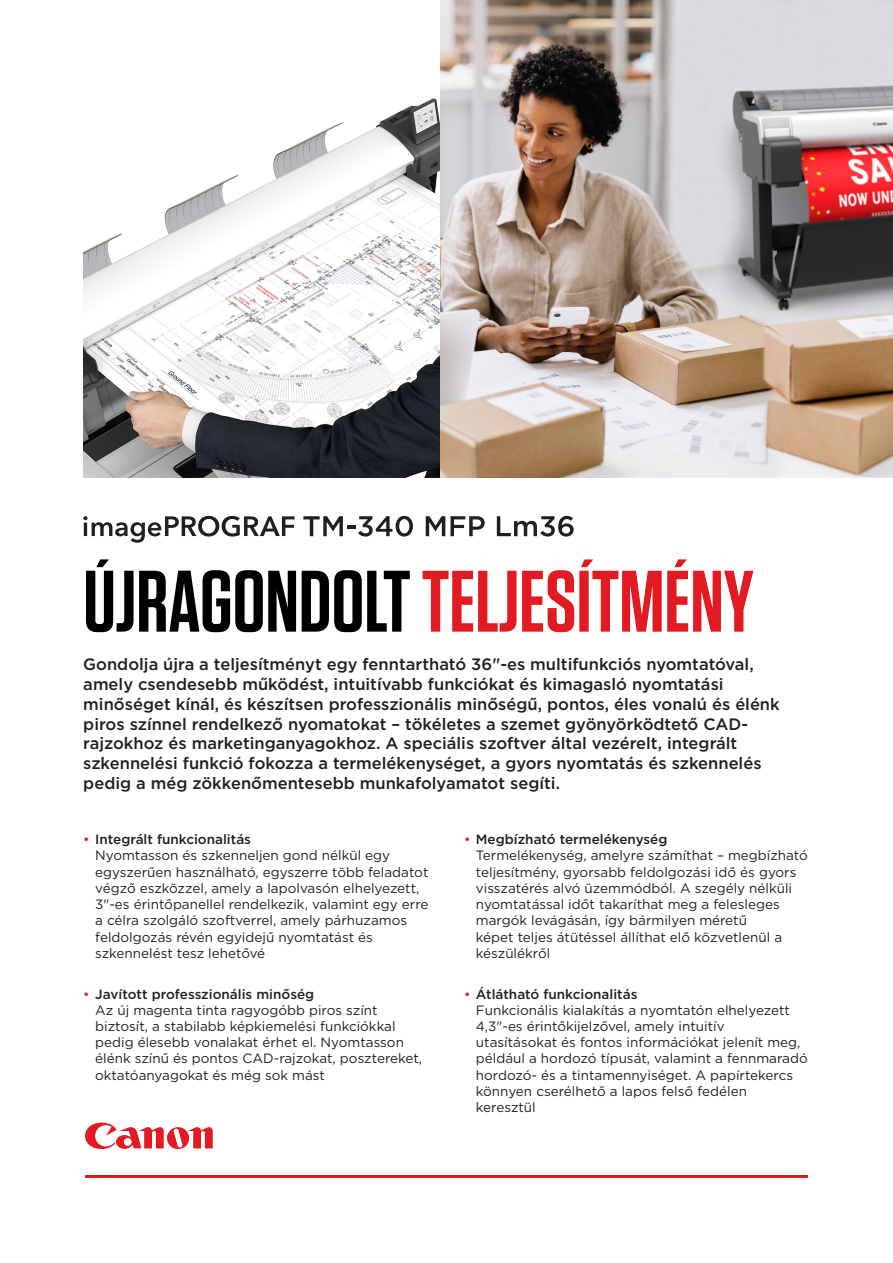
<style>
.page{position:relative;width:893px;height:1263px;background:#fff}
.page>*{position:absolute;margin:0;border:0;box-sizing:border-box;transform-origin:0 0}
.Headline{font:600 87px "Tungsten";color:#e21a21}
.t1{font:500 16.5px/19.8px "Gotham";color:#231f20}
.t2{font:13.5px/16.2px "Gotham";color:#231f20}
.s1{color:#000002}
.s2{color:#e21a21}
.s3{font-weight:500}
</style>
<div class="page">
<svg style="left:85px;top:1122px;width:128px;height:28px"></svg>
<hr style="left:85px;top:1175px;width:723px;height:3px;background:#e21a21">
<svg style="left:83px;top:516px;width:212px;height:27px"></svg>
<svg style="left:303px;top:516px;width:110px;height:20px"></svg>
<svg style="left:426px;top:516px;width:59px;height:20px"></svg>
<svg style="left:497px;top:516px;width:77px;height:20px"></svg>
<img style="left:83px;top:98px;width:357px;height:380px">
<img style="left:440px;top:0;width:453px;height:478px">
<p class="Headline" style="left:83px;top:556px;width:672px"><span class="s1">ÚJRAGONDOLT</span> TELJESÍTMÉNY</p>
<p class="t1" style="left:83px;top:654px;width:698px">Gondolja újra a teljesítményt egy fenntartható 36"-es multifunkciós nyomtatóval, amely csendesebb működést, intuitívabb funkciókat és kimagasló nyomtatási minőséget kínál, és készítsen professzionális minőségű, pontos, éles vonalú és élénk piros színnel rendelkező nyomatokat – tökéletes a szemet gyönyörködtető CAD&shy;rajzokhoz és marketinganyagokhoz. A speciális szoftver által vezérelt, integrált szkennelési funkció fokozza a termelékenységet, a gyors nyomtatás és szkennelés pedig a még zökkenőmentesebb munkafolyamatot segíti.</p>
<p class="t2" style="left:95px;top:831px;width:335px;text-indent:-12px"><span class="s2">•</span> <span class="s3">Integrált funkcionalitás<br></span>Nyomtasson és szkenneljen gond nélkül egy egyszerűen használható, egyszerre több feladatot végző eszközzel, amely a lapolvasón elhelyezett, 3"-es érintőpanellel rendelkezik, valamint egy erre a célra szolgáló szoftverrel, amely párhuzamos feldolgozás révén egyidejű nyomtatást és szkennelést tesz lehetővé</p>
<p class="t2" style="left:95px;top:985px;width:329px;text-indent:-12px"><span class="s2">•</span> <span class="s3">Javított professzionális minőség<br></span>Az új magenta tinta ragyogóbb piros színt biztosít, a stabilabb képkiemelési funkciókkal pedig élesebb vonalakat érhet el. Nyomtasson élénk színű és pontos CAD-rajzokat, posztereket, oktatóanyagokat és még sok mást</p>
<p class="t2" style="left:476px;top:831px;width:334px;text-indent:-12px"><span class="s2">•</span> <span class="s3">Megbízható termelékenység<br></span>Termelékenység, amelyre számíthat – megbízható teljesítmény, gyorsabb feldolgozási idő és gyors visszatérés alvó üzemmódból. A szegély nélküli nyomtatással időt takaríthat meg a felesleges margók levágásán, így bármilyen méretű<br>képet teljes átütéssel állíthat elő közvetlenül a készülékről</p>
<p class="t2" style="left:476px;top:985px;width:333px;text-indent:-12px"><span class="s2">•</span> <span class="s3">Átlátható funkcionalitás<br></span>Funkcionális kialakítás a nyomtatón elhelyezett 4,3"-es érintőkijelzővel, amely intuitív utasításokat és fontos információkat jelenít meg, például a hordozó típusát, valamint a fennmaradó hordozó- és a tintamennyiséget. A papírtekercs könnyen cserélhető a lapos felső fedélen keresztül</p>
</div>
